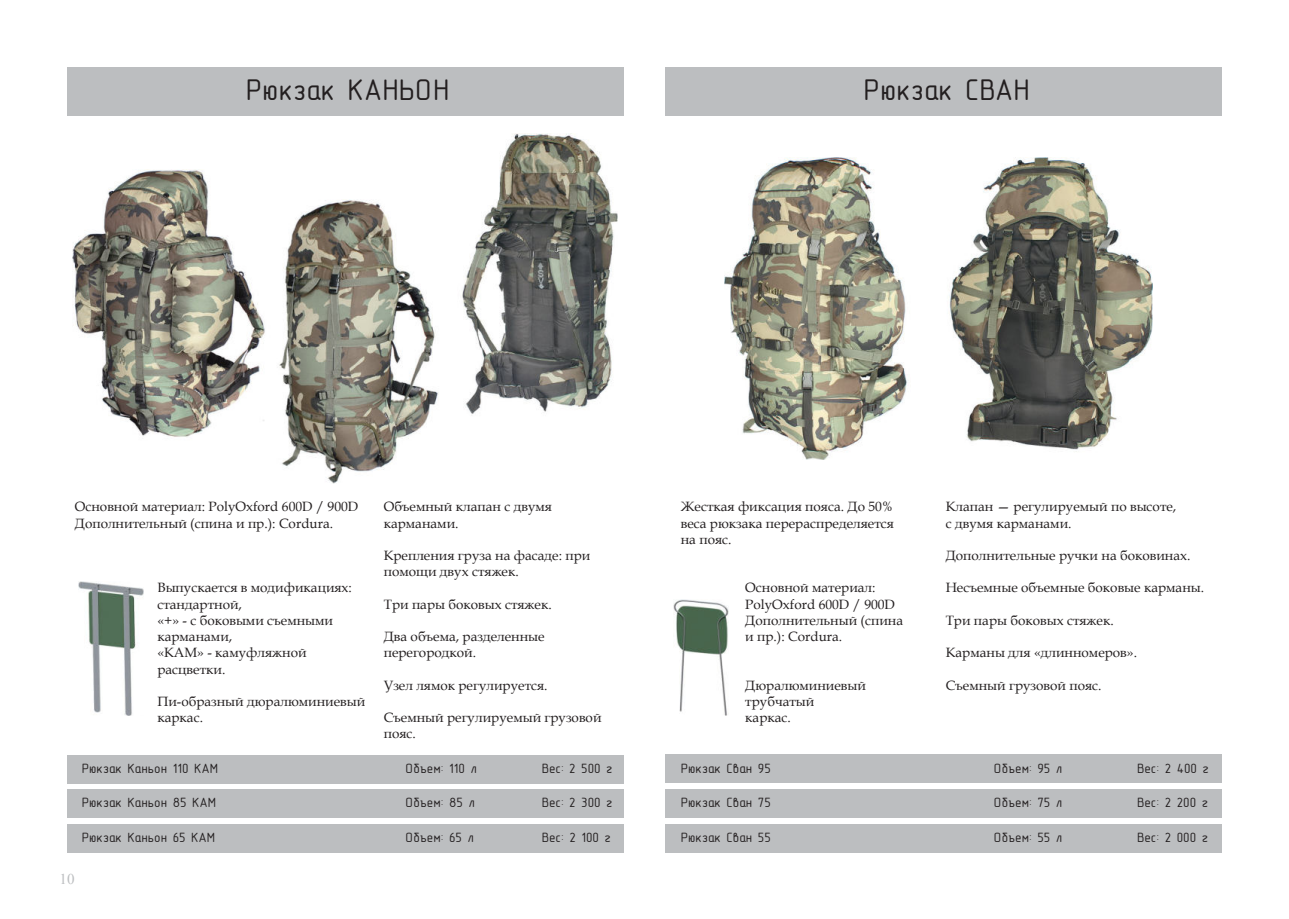
<style>
.page{position:relative;width:1289px;height:919px;background:#fff}
.page>*{position:absolute;margin:0;border:0;box-sizing:border-box;transform-origin:0 0}
.t1{font:30px "GOST Type B";color:#231f20}
.t2{font:15px "Times New Roman";color:#bcbec0}
.t3{font:13.5px/16.2px "Book Antiqua";color:#231f20}
.t4{font:13.5px "GOST Type B";color:#231f20}
</style>
<div class="page">
<div style="left:67px;top:67px;width:556px;height:49px;background:#bcbec0"></div>
<div style="left:665px;top:67px;width:557px;height:49px;background:#bcbec0"></div>
<div style="left:67px;top:823px;width:556px;height:29px;background:#bcbec0"></div>
<div style="left:67px;top:789px;width:556px;height:28px;background:#bcbec0"></div>
<div style="left:67px;top:755px;width:556px;height:28px;background:#bcbec0"></div>
<div style="left:665px;top:823px;width:557px;height:29px;background:#bcbec0"></div>
<div style="left:665px;top:789px;width:557px;height:28px;background:#bcbec0"></div>
<div style="left:665px;top:754px;width:557px;height:28px;background:#bcbec0"></div>
<img style="left:78px;top:581px;width:65px;height:134px">
<img style="left:72px;top:134px;width:545px;height:349px">
<img style="left:724px;top:157px;width:427px;height:302px">
<img style="left:674px;top:599px;width:54px;height:116px">
<h1 class="t1" style="left:246px;top:74px;width:205px">Рюкзак КАНЬОН</h1>
<h1 class="t1" style="left:863px;top:74px;width:168px">Рюкзак СВАН</h1>
<p class="t3" style="left:75px;top:498px;width:285px">Основной материал: PolyOxford 600D / 900D<br>Дополнительный (спина и пр.): Cordura.</p>
<p class="t3" style="left:157px;top:579px;width:196px">Выпускается в модификациях: стандартной,<br>«+» - с боковыми съемными карманами,<br>«КАМ» - камуфляжной расцветки.</p>
<p class="t3" style="left:157px;top:693px;width:209px">Пи-образный дюралюминиевый каркас.</p>
<p class="t4" style="left:82px;top:761px;width:138px">Рюкзак Каньон 110 КАМ</p>
<p class="t4" style="left:82px;top:795px;width:136px">Рюкзак Каньон 85 КАМ</p>
<p class="t4" style="left:82px;top:829px;width:135px">Рюкзак Каньон 65 КАМ</p>
<p class="t2" style="left:59px;top:869px;width:16px">10</p>
<p class="t3" style="left:384px;top:498px;width:170px">Объемный клапан с двумя карманами.</p>
<p class="t3" style="left:384px;top:547px;width:208px">Крепления груза на фасаде: при помощи двух стяжек.</p>
<p class="t3" style="left:384px;top:595px;width:169px">Три пары боковых стяжек.</p>
<p class="t3" style="left:384px;top:628px;width:162px">Два объема, разделенные перегородкой.</p>
<p class="t3" style="left:384px;top:676px;width:165px">Узел лямок регулируется.</p>
<p class="t3" style="left:384px;top:709px;width:219px">Съемный регулируемый грузовой пояс.</p>
<p class="t4" style="left:405px;top:761px;width:73px">Объем: 110 л</p>
<p class="t4" style="left:541px;top:761px;width:72px">Вес: 2 500 г</p>
<p class="t4" style="left:405px;top:795px;width:71px">Объем: 85 л</p>
<p class="t4" style="left:541px;top:795px;width:72px">Вес: 2 300 г</p>
<p class="t4" style="left:405px;top:829px;width:70px">Объем: 65 л</p>
<p class="t4" style="left:541px;top:829px;width:71px">Вес: 2 100 г</p>
<p class="t3" style="left:680px;top:498px;width:215px;text-align:justify">Жесткая фиксация пояса. До 50% веса рюкзака перераспределяется на пояс.</p>
<p class="t3" style="left:745px;top:579px;width:159px">Основной материал:<br>PolyOxford 600D / 900D<br>Дополнительный (спина и пр.): Cordura.</p>
<p class="t3" style="left:745px;top:676px;width:122px">Дюралюминиевый трубчатый<br>каркас.</p>
<p class="t3" style="left:945px;top:498px;width:232px">Клапан — регулируемый по высоте, с двумя карманами.</p>
<p class="t3" style="left:945px;top:547px;width:246px">Дополнительные ручки на боковинах.</p>
<p class="t3" style="left:945px;top:579px;width:260px">Несъемные объемные боковые карманы.</p>
<p class="t3" style="left:945px;top:612px;width:169px">Три пары боковых стяжек.</p>
<p class="t3" style="left:945px;top:644px;width:193px">Карманы для «длинномеров».</p>
<p class="t3" style="left:945px;top:676px;width:157px">Съемный грузовой пояс.</p>
<p class="t4" style="left:680px;top:761px;width:92px">Рюкзак Сван 95</p>
<p class="t4" style="left:993px;top:761px;width:70px">Объем: 95 л</p>
<p class="t4" style="left:1136px;top:761px;width:74px">Вес: 2 400 г</p>
<p class="t4" style="left:680px;top:795px;width:92px">Рюкзак Сван 75</p>
<p class="t4" style="left:993px;top:795px;width:70px">Объем: 75 л</p>
<p class="t4" style="left:1136px;top:795px;width:73px">Вес: 2 200 г</p>
<p class="t4" style="left:680px;top:829px;width:92px">Рюкзак Сван 55</p>
<p class="t4" style="left:993px;top:829px;width:70px">Объем: 55 л</p>
<p class="t4" style="left:1136px;top:829px;width:73px">Вес: 2 000 г</p>
</div>
